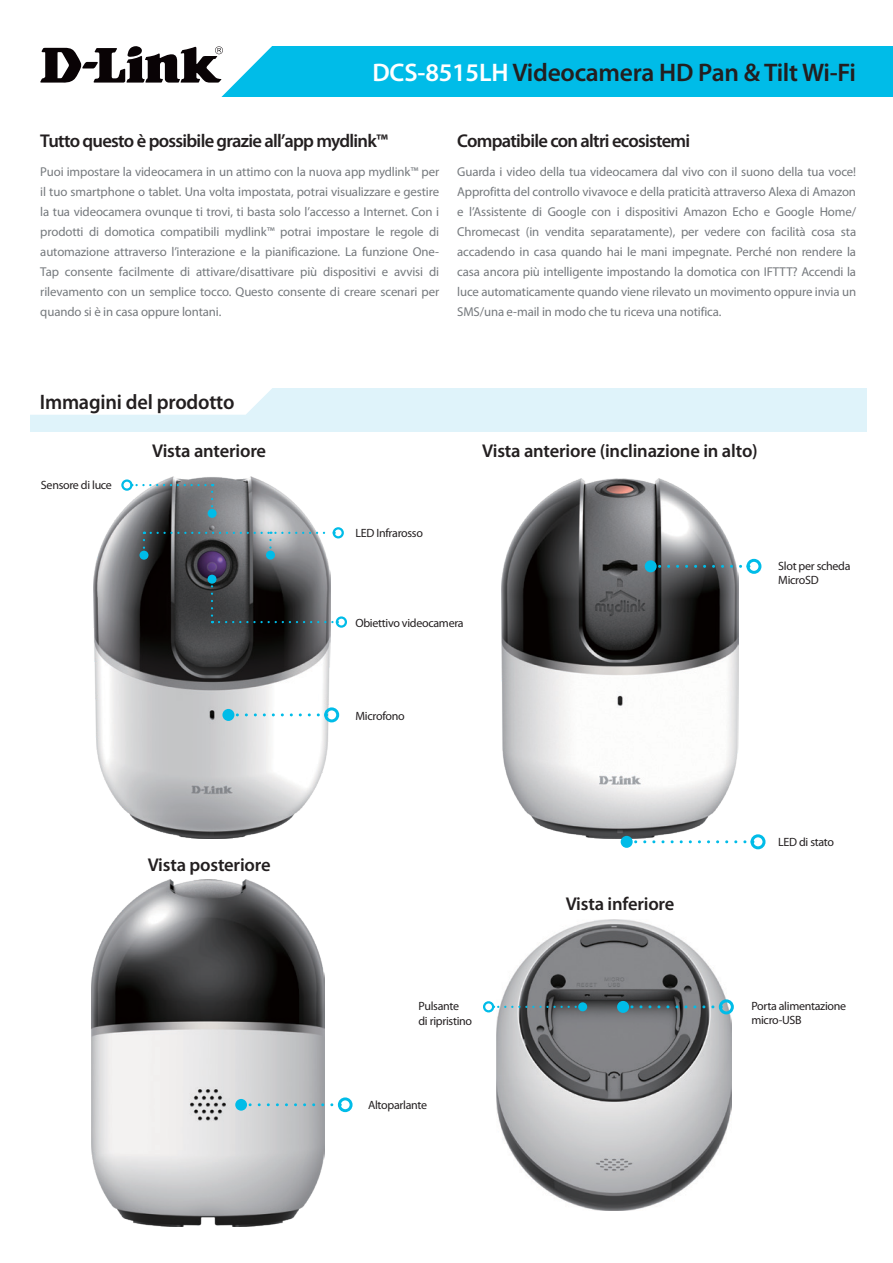
<style>
.page{position:relative;width:893px;height:1263px;background:#fff}
.page>*{position:absolute;margin:0;border:0;box-sizing:border-box;transform-origin:0 0}
.Product_Name__Conten{font:600 25.5px "Myriad Pro";letter-spacing:-.01em;color:#231f20}
.Spec_Title{font:600 21px "Myriad Pro";letter-spacing:-.01em;color:#231f20}
.Description_Topic{font:600 18.6px "Myriad Pro";letter-spacing:-.01em;color:#231f20}
.Description_Topic-2{font:600 18.6px "Myriad Pro";letter-spacing:-.03em;color:#231f20}
.Description_Text{font:12.9px/20px "Myriad Pro";letter-spacing:-.01em;color:#75797d;text-align:justify}
.Image_Caption{font:12px/14.4px "Myriad Pro";letter-spacing:-.025em;color:#231f20}
.s1{color:#fff}
</style>
<div class="page">
<div style="left:215px;top:46px;width:678px;height:51px;background:#00bce8"></div>
<svg style="left:40px;top:46px;width:232px;height:51px"></svg>
<div style="left:30px;top:388px;width:837px;height:44px;background:#dff3fa"></div>
<svg style="left:30px;top:388px;width:242px;height:27px;background:#fcfefe"></svg>
<img style="left:502px;top:478px;width:237px;height:361px">
<svg style="left:659px;top:565px;width:84px;height:3px"></svg>
<div style="left:645px;top:560px;width:12px;height:12px;background:#00bce8;border-radius:50%"></div>
<div style="left:746px;top:559px;width:15px;height:15px;border:3px solid #00bce8;border-radius:50%"></div>
<img style="left:496px;top:919px;width:236px;height:291px">
<svg style="left:494px;top:1006px;width:82px;height:2px"></svg>
<div style="left:578px;top:1002px;width:9px;height:9px;background:#00bce8;border-radius:50%"></div>
<div style="left:483px;top:1001px;width:11px;height:11px;border:2px solid #00bce8;border-radius:50%"></div>
<svg style="left:632px;top:1005px;width:87px;height:3px"></svg>
<div style="left:617px;top:1001px;width:12px;height:12px;background:#00bce8;border-radius:50%"></div>
<div style="left:719px;top:999px;width:15px;height:15px;border:3px solid #00bce8;border-radius:50%"></div>
<img style="left:91px;top:879px;width:233px;height:347px">
<svg style="left:250px;top:1103px;width:88px;height:3px"></svg>
<div style="left:235px;top:1099px;width:12px;height:12px;background:#00bce8;border-radius:50%"></div>
<div style="left:338px;top:1097px;width:15px;height:15px;border:3px solid #00bce8;border-radius:50%"></div>
<img style="left:94px;top:476px;width:237px;height:363px">
<svg style="left:237px;top:713px;width:87px;height:3px"></svg>
<div style="left:222px;top:709px;width:12px;height:12px;background:#00bce8;border-radius:50%"></div>
<div style="left:324px;top:707px;width:15px;height:15px;border:3px solid #00bce8;border-radius:50%"></div>
<div style="left:139px;top:551px;width:9px;height:9px;background:#00bce8;border-radius:50%"></div>
<svg style="left:143px;top:532px;width:2px;height:16px"></svg>
<div style="left:333px;top:527px;width:11px;height:11px;border:2px solid #00bce8;border-radius:50%"></div>
<svg style="left:151px;top:532px;width:184px;height:16px;background:#7a8185"></svg>
<div style="left:266px;top:551px;width:9px;height:9px;background:#00bce8;border-radius:50%"></div>
<svg style="left:219px;top:621px;width:117px;height:2px"></svg>
<div style="left:336px;top:616px;width:11px;height:12px;border:2px solid #00bce8;border-radius:50%"></div>
<svg style="left:211px;top:586px;width:2px;height:37px"></svg>
<div style="left:207px;top:575px;width:9px;height:9px;background:#00bce8;border-radius:50%"></div>
<svg style="left:133px;top:484px;width:72px;height:2px"></svg>
<div style="left:121px;top:479px;width:12px;height:12px;border:2px solid #00bce8;border-radius:50%"></div>
<svg style="left:211px;top:484px;width:2px;height:22px"></svg>
<div style="left:208px;top:509px;width:9px;height:9px;background:#00bce8;border-radius:50%"></div>
<svg style="left:636px;top:840px;width:111px;height:3px"></svg>
<div style="left:621px;top:836px;width:12px;height:12px;background:#00bce8;border-radius:50%"></div>
<div style="left:750px;top:834px;width:15px;height:15px;border:3px solid #00bce8;border-radius:50%"></div>
<p class="Product_Name__Conten" style="left:372px;top:56px;width:485px"><span class="s1">DCS-8515LH</span> Videocamera HD Pan &amp; Tilt Wi-Fi</p>
<p class="Description_Topic-2" style="left:40px;top:129px;width:349px">Tutto questo è possibile grazie all’app mydlink™</p>
<p class="Description_Text" style="left:40px;top:161px;width:400px">Puoi impostare la videocamera in un attimo con la nuova app mydlink™ per il tuo smartphone o tablet. Una volta impostata, potrai visualizzare e gestire la tua videocamera ovunque ti trovi, ti basta solo l’accesso a Internet. Con i prodotti di domotica compatibili mydlink™ potrai impostare le regole di automazione attraverso l’interazione e la pianificazione. La funzione One-Tap consente facilmente di attivare/disattivare più dispositivi e avvisi di rilevamento con un semplice tocco. Questo consente di creare scenari per quando si è in casa oppure lontani.</p>
<p class="Description_Topic-2" style="left:457px;top:129px;width:235px">Compatibile con altri ecosistemi</p>
<p class="Description_Text" style="left:457px;top:161px;width:400px">Guarda i video della tua videocamera dal vivo con il suono della tua voce!<br>Approfitta del controllo vivavoce e della praticità attraverso Alexa di Amazon e l’Assistente di Google con i dispositivi Amazon Echo e Google Home/ Chromecast (in vendita separatamente), per vedere con facilità cosa sta accadendo in casa quando hai le mani impegnate. Perché non rendere la casa ancora più intelligente impostando la domotica con IFTTT? Accendi la luce automaticamente quando viene rilevato un movimento oppure invia un SMS/una e-mail in modo che tu riceva una notifica.</p>
<p class="Spec_Title" style="left:40px;top:388px;width:196px">Immagini del prodotto</p>
<p class="Image_Caption" style="left:41px;top:478px;width:73px">Sensore di luce</p>
<p class="Description_Topic" style="left:152px;top:439px;width:115px">Vista anteriore</p>
<p class="Image_Caption" style="left:355px;top:526px;width:69px">LED Infrarosso</p>
<p class="Description_Topic" style="left:482px;top:439px;width:277px">Vista anteriore (inclinazione in alto)</p>
<p class="Image_Caption" style="left:778px;top:558px;width:74px">Slot per scheda<br>MicroSD</p>
<p class="Image_Caption" style="left:355px;top:615px;width:110px">Obiettivo videocamera</p>
<p class="Description_Topic" style="left:148px;top:853px;width:124px">Vista posteriore</p>
<p class="Image_Caption" style="left:355px;top:708px;width:51px">Microfono</p>
<p class="Description_Topic" style="left:566px;top:891px;width:110px">Vista inferiore</p>
<p class="Image_Caption" style="left:778px;top:835px;width:57px">LED di stato</p>
<p class="Image_Caption" style="left:418px;top:999px;width:55px">Pulsante<br>di ripristino</p>
<p class="Image_Caption" style="left:751px;top:998px;width:96px">Porta alimentazione micro-USB</p>
<p class="Image_Caption" style="left:368px;top:1098px;width:61px">Altoparlante</p>
</div>
